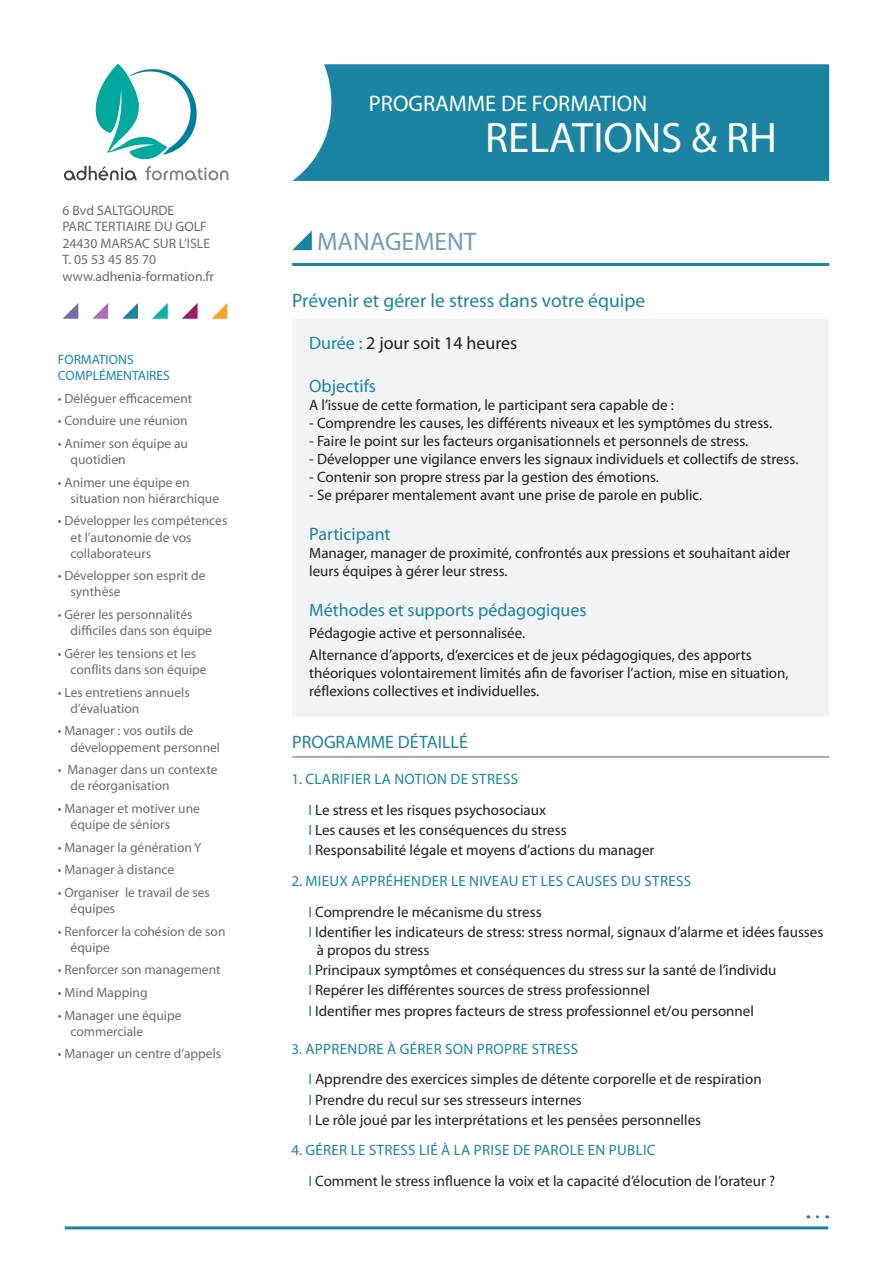
<style>
.page{position:relative;width:893px;height:1263px;background:#fff}
.page>*{position:absolute;margin:0;border:0;box-sizing:border-box;transform-origin:0 0}
.t1{font:42.75px "Myriad Pro";color:#fff}
.t2{font:25.5px "Myriad Pro";color:#6f9fb9}
.t3{font:22.5px "Myriad Pro";color:#fff}
.t4{font:19.5px "Myriad Pro";color:#1b84a3}
.t5{font:18px "Myriad Pro";color:#1b84a3}
.t6{font:18px "Myriad Pro";color:#231f20}
.t7{font:15px/18px "Myriad Pro";color:#231f20}
.t8{font:15px "Myriad Pro";letter-spacing:.02em;color:#1b84a3}
.t9{font:13.65px "Myriad Pro";color:#6c6d70}
.t10{font:13.65px "Myriad Pro";color:#686567}
.t11{font:13.5px/16.2px "Myriad Pro";color:#6c6d70}
.t12{font:13.5px "Myriad Pro";color:#1b84a3}
.s1{color:#6c6d70}
.s2{color:#1b84a3}
</style>
<div class="page">
<svg style="left:64px;top:166px;width:73px;height:14px"></svg>
<svg style="left:145px;top:166px;width:83px;height:14px"></svg>
<svg style="left:95px;top:64px;width:102px;height:96px"></svg>
<svg style="left:122px;top:303px;width:16px;height:16px"></svg>
<svg style="left:152px;top:303px;width:16px;height:16px"></svg>
<svg style="left:182px;top:303px;width:16px;height:16px"></svg>
<svg style="left:212px;top:303px;width:15px;height:16px"></svg>
<svg style="left:63px;top:303px;width:15px;height:16px"></svg>
<svg style="left:92px;top:303px;width:16px;height:16px"></svg>
<hr style="left:292px;top:263px;width:537px;height:3px;background:#1b84a3">
<svg style="left:292px;top:231px;width:20px;height:19px"></svg>
<div style="left:292px;top:319px;width:537px;height:397px;background:#f2f3f4"></div>
<hr style="left:292px;top:756px;width:537px;height:2px;background:#939598">
<hr style="left:65px;top:1226px;width:763px;height:3px;background:#1b84a3">
<svg style="left:817px;top:1215px;width:11px;height:3px"></svg>
<svg style="left:292px;top:64px;width:537px;height:117px;background:#298ba8"></svg>
<p class="t9" style="left:63px;top:202px;width:113px">6 Bvd SALTGOURDE</p>
<p class="t9" style="left:63px;top:218px;width:146px">PARC TERTIAIRE DU GOLF</p>
<p class="t9" style="left:63px;top:235px;width:149px">24430 MARSAC SUR L’ISLE</p>
<p class="t9" style="left:63px;top:251px;width:95px">T. 05 53 45 85 70</p>
<p class="t10" style="left:63px;top:268px;width:153px"><span class="s1">www.</span>adhenia-formation<span class="s1">.fr</span></p>
<p class="t12" style="left:58px;top:351px;width:77px">FORMATIONS</p>
<p class="t12" style="left:58px;top:367px;width:114px">COMPLÉMENTAIRES</p>
<p class="t11" style="left:58px;top:390px;width:136px">• Déléguer efficacement</p>
<p class="t11" style="left:58px;top:412px;width:131px">• Conduire une réunion</p>
<p class="t11" style="left:71px;top:435px;width:119px;text-indent:-13px">• Animer son équipe au quotidien</p>
<p class="t11" style="left:71px;top:474px;width:150px;text-indent:-13px">• Animer une équipe en situation non hiérarchique</p>
<p class="t11" style="left:71px;top:512px;width:158px;text-indent:-13px">• Développer les compétences et l’autonomie de vos collaborateurs</p>
<p class="t11" style="left:71px;top:567px;width:137px;text-indent:-13px">• Développer son esprit de synthèse</p>
<p class="t11" style="left:71px;top:606px;width:143px;text-indent:-13px">• Gérer les personnalités difficiles dans son équipe</p>
<p class="t11" style="left:71px;top:645px;width:138px;text-indent:-13px">• Gérer les tensions et les conflits dans son équipe</p>
<p class="t11" style="left:71px;top:684px;width:121px;text-indent:-13px">• Les entretiens annuels d’évaluation</p>
<p class="t11" style="left:71px;top:722px;width:151px;text-indent:-13px">• Manager : vos outils de développement personnel</p>
<p class="t11" style="left:71px;top:761px;width:148px;text-indent:-13px">• Manager dans un contexte de réorganisation</p>
<p class="t11" style="left:71px;top:800px;width:131px;text-indent:-13px">• Manager et motiver une équipe de séniors</p>
<p class="t11" style="left:58px;top:839px;width:145px">• Manager la génération Y</p>
<p class="t11" style="left:58px;top:861px;width:118px">• Manager à distance</p>
<p class="t11" style="left:71px;top:884px;width:141px;text-indent:-13px">• Organiser le travail de ses équipes</p>
<p class="t11" style="left:71px;top:923px;width:156px;text-indent:-13px">• Renforcer la cohésion de son équipe</p>
<p class="t11" style="left:58px;top:962px;width:164px">• Renforcer son management</p>
<p class="t11" style="left:58px;top:984px;width:91px">• Mind Mapping</p>
<p class="t11" style="left:71px;top:1007px;width:112px;text-indent:-13px">• Manager une équipe commerciale</p>
<p class="t11" style="left:58px;top:1045px;width:165px">• Manager un centre d’appels</p>
<p class="t3" style="left:369px;top:90px;width:280px">PROGRAMME DE FORMATION</p>
<p class="t1" style="left:485px;top:112px;width:294px">RELATIONS &amp; RH</p>
<p class="t2" style="left:317px;top:226px;width:161px">MANAGEMENT</p>
<p class="t4" style="left:292px;top:289px;width:354px">Prévenir et gérer le stress dans votre équipe</p>
<p class="t6" style="left:309px;top:332px;width:210px"><span class="s2">Durée :</span> 2 jour soit 14 heures</p>
<p class="t5" style="left:309px;top:375px;width:68px">Objectifs</p>
<p class="t7" style="left:309px;top:396px;width:366px">A l’issue de cette formation, le participant sera capable de :</p>
<p class="t7" style="left:309px;top:414px;width:464px">- Comprendre les causes, les différents niveaux et les symptômes du stress.</p>
<p class="t7" style="left:309px;top:432px;width:441px">- Faire le point sur les facteurs organisationnels et personnels de stress.</p>
<p class="t7" style="left:309px;top:450px;width:491px">- Développer une vigilance envers les signaux individuels et collectifs de stress.</p>
<p class="t7" style="left:309px;top:468px;width:351px">- Contenir son propre stress par la gestion des émotions.</p>
<p class="t7" style="left:309px;top:486px;width:394px">- Se préparer mentalement avant une prise de parole en public.</p>
<p class="t5" style="left:309px;top:523px;width:83px">Participant</p>
<p class="t7" style="left:309px;top:544px;width:483px">Manager, manager de proximité, confrontés aux pressions et souhaitant aider leurs équipes à gérer leur stress.</p>
<p class="t5" style="left:309px;top:598px;width:279px">Méthodes et supports pédagogiques</p>
<p class="t7" style="left:309px;top:624px;width:217px">Pédagogie active et personnalisée.</p>
<p class="t7" style="left:309px;top:646px;width:481px">Alternance d’apports, d’exercices et de jeux pédagogiques, des apports théoriques volontairement limités afin de favoriser l’action, mise en situation, réflexions collectives et individuelles.</p>
<p class="t5" style="left:292px;top:730px;width:177px">PROGRAMME DÉTAILLÉ</p>
<p class="t8" style="left:291px;top:770px;width:228px">1. CLARIFIER LA NOTION DE STRESS</p>
<p class="t7" style="left:308px;top:801px;width:239px"><span class="s2">I</span> Le stress et les risques psychosociaux</p>
<p class="t7" style="left:308px;top:821px;width:260px"><span class="s2">I</span> Les causes et les conséquences du stress</p>
<p class="t7" style="left:308px;top:841px;width:348px"><span class="s2">I</span> Responsabilité légale et moyens d’actions du manager</p>
<p class="t8" style="left:291px;top:872px;width:401px">2. MIEUX APPRÉHENDER LE NIVEAU ET LES CAUSES DU STRESS</p>
<p class="t7" style="left:308px;top:903px;width:235px"><span class="s2">I</span> Comprendre le mécanisme du stress</p>
<p class="t7" style="left:317px;top:923px;width:508px;text-indent:-8px"><span class="s2">I</span> Identifier les indicateurs de stress: stress normal, signaux d’alarme et idées fausses à propos du stress</p>
<p class="t7" style="left:308px;top:961px;width:470px"><span class="s2">I</span> Principaux symptômes et conséquences du stress sur la santé de l’individu</p>
<p class="t7" style="left:308px;top:981px;width:343px"><span class="s2">I</span> Repérer les différentes sources de stress professionnel</p>
<p class="t7" style="left:308px;top:1001px;width:447px"><span class="s2">I</span> Identifier mes propres facteurs de stress professionnel et/ou personnel</p>
<p class="t8" style="left:291px;top:1039px;width:288px">3. APPRENDRE À GÉRER SON PROPRE STRESS</p>
<p class="t7" style="left:308px;top:1070px;width:455px"><span class="s2">I</span> Apprendre des exercices simples de détente corporelle et de respiration</p>
<p class="t7" style="left:308px;top:1090px;width:275px"><span class="s2">I</span> Prendre du recul sur ses stresseurs internes</p>
<p class="t7" style="left:308px;top:1110px;width:394px"><span class="s2">I</span> Le rôle joué par les interprétations et les pensées personnelles</p>
<p class="t8" style="left:291px;top:1141px;width:366px">4. GÉRER LE STRESS LIÉ À LA PRISE DE PAROLE EN PUBLIC</p>
<p class="t7" style="left:308px;top:1172px;width:468px"><span class="s2">I</span> Comment le stress influence la voix et la capacité d’élocution de l’orateur ?</p>
</div>
